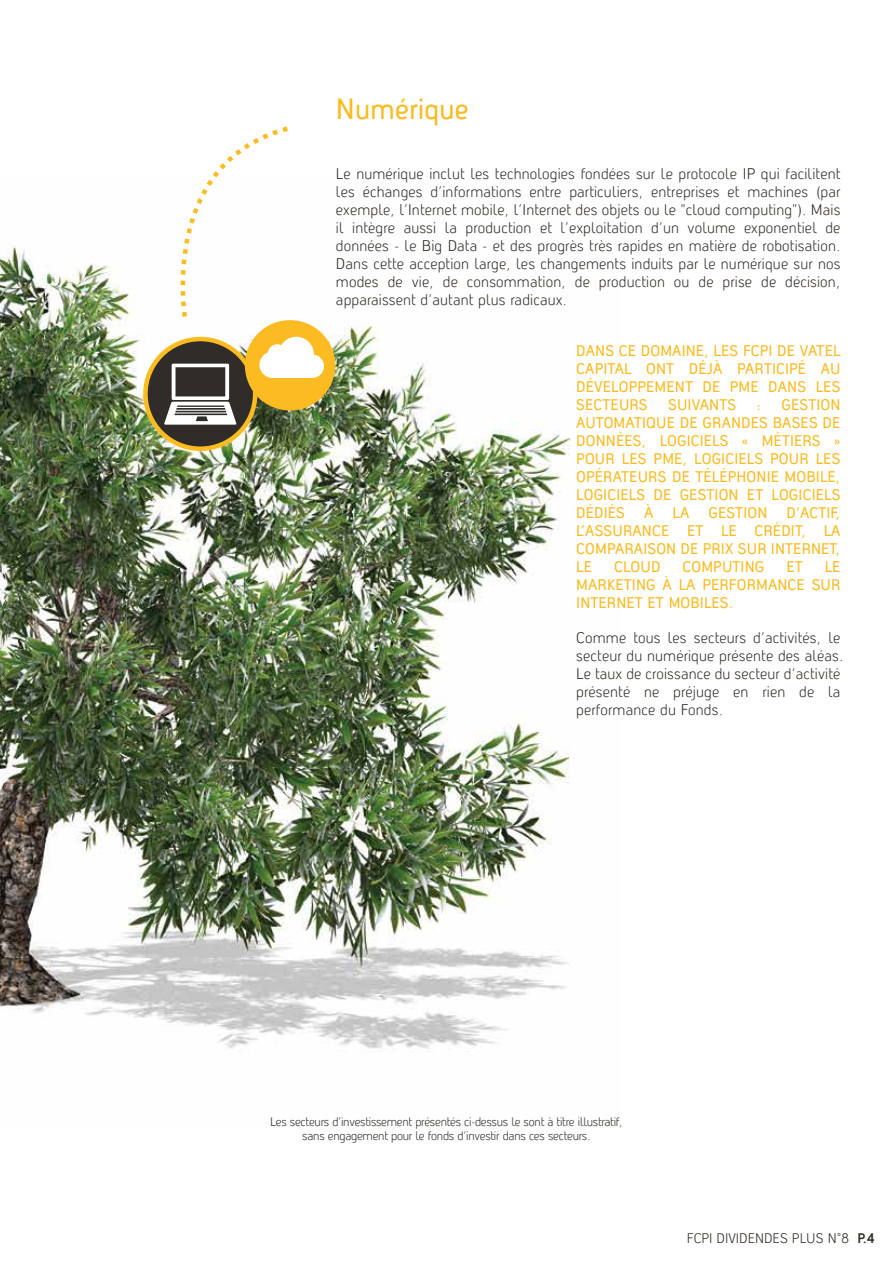
<style>
.page{position:relative;width:893px;height:1263px;background:#fff}
.page>*{position:absolute;margin:0;border:0;box-sizing:border-box;transform-origin:0 0}
.t1{font:28.5px "Antagometrica BT";letter-spacing:.01em;color:#fbbb21}
.t2{font:15px/18px "Antagometrica BT Light";letter-spacing:.01em;color:#302c29;text-align:justify}
.t3{font:15px/18px "Antagometrica BT";letter-spacing:.01em;color:#fbbb21;text-align:justify}
.t4{font:13.5px "Antagometrica BT Light";color:#302c29}
.t5{font:12px/13.5px "Antagometrica BT Light";letter-spacing:-.02em;color:#302c29;text-align:center}
.s1{font-family:"Antagometrica BT";font-weight:700}
</style>
<div class="page">
<img style="left:0;top:246px;width:571px;height:806px">
<svg style="left:159px;top:126px;width:138px;height:195px"></svg>
<div style="left:145px;top:339px;width:110px;height:110px;background:#302c29;border-radius:50%"></div>
<div style="left:143px;top:337px;width:114px;height:114px;border:4px solid #fbbb21;border-radius:50%"></div>
<svg style="left:164px;top:364px;width:73px;height:61px"></svg>
<div style="left:245px;top:320px;width:90px;height:90px;background:#fbbb21;border-radius:50%"></div>
<svg style="left:259px;top:337px;width:65px;height:41px"></svg>
<h1 class="t1" style="left:336px;top:91px;width:134px">Numérique</h1>
<p class="t2" style="left:336px;top:164px;width:506px">Le numérique inclut les technologies fondées sur le protocole IP qui facilitent les échanges d’informations entre particuliers, entreprises et machines (par exemple, l’Internet mobile, l’Internet des objets ou le "cloud computing"). Mais il intègre aussi la production et l’exploitation d’un volume exponentiel de données - le Big Data - et des progrès très rapides en matière de robotisation.<br>Dans cette acception large, les changements induits par le numérique sur nos modes de vie, de consommation, de production ou de prise de décision, apparaissent d’autant plus radicaux.</p>
<p class="t3" style="left:576px;top:341px;width:266px">DANS CE DOMAINE, LES FCPI DE VATEL CAPITAL ONT DÉJÀ PARTICIPÉ AU DÉVELOPPEMENT DE PME DANS LES SECTEURS</p>
<p class="t3" style="left:576px;top:395px;width:266px;text-indent:205px">GESTION AUTOMATIQUE DE GRANDES BASES DE DONNÉES, LOGICIELS « MÉTIERS » POUR LES PME, LOGICIELS POUR LES OPÉRATEURS DE TÉLÉPHONIE MOBILE, LOGICIELS DE GESTION ET LOGICIELS DÉDIÉS</p>
<p class="t3" style="left:668px;top:395px;width:70px">SUIVANTS</p>
<p class="t3" style="left:757px;top:395px;width:6px">:</p>
<p class="t3" style="left:644px;top:503px;width:11px">À</p>
<p class="t3" style="left:672px;top:503px;width:18px">LA</p>
<p class="t3" style="left:708px;top:503px;width:60px">GESTION</p>
<p class="t3" style="left:576px;top:503px;width:266px;text-indent:210px">D’ACTIF, L’ASSURANCE ET LE CRÉDIT, LA COMPARAISON DE PRIX SUR INTERNET, LE</p>
<p class="t3" style="left:614px;top:557px;width:48px">CLOUD</p>
<p class="t3" style="left:682px;top:557px;width:83px">COMPUTING</p>
<p class="t3" style="left:786px;top:557px;width:18px">ET</p>
<p class="t3" style="left:576px;top:557px;width:266px;text-indent:248px">LE MARKETING À LA PERFORMANCE SUR INTERNET ET MOBILES.</p>
<p class="t2" style="left:576px;top:629px;width:269px;text-align:left">Comme tous les secteurs d’activités, le secteur du numérique présente des aléas.<br>Le taux de croissance du secteur d’activité présenté ne préjuge en rien de la performance du Fonds.</p>
<p class="t5" style="left:270px;top:1115px;width:354px">Les secteurs d’investissement présentés ci-dessus le sont à titre illustratif, sans engagement pour le fonds d’investir dans ces secteurs.</p>
<p class="t4" style="left:687px;top:1230px;width:190px">FCPI DIVIDENDES PLUS N°8 <span class="s1">P.4</span></p>
</div>
